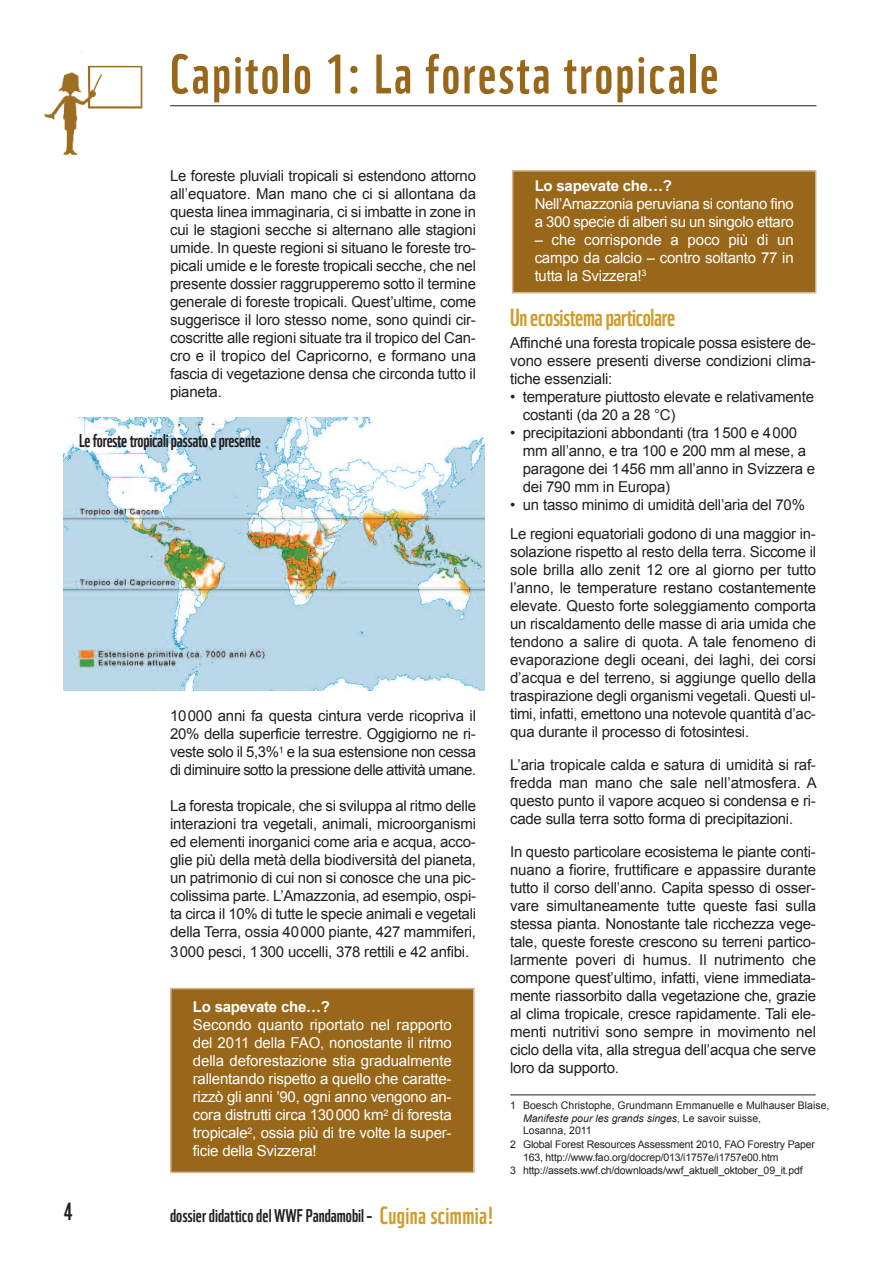
<style>
.page{position:relative;width:893px;height:1263px;background:#fff}
.page>*{position:absolute;margin:0;border:0;box-sizing:border-box;transform-origin:0 0}
.t1{font:54px "WWF";letter-spacing:.05em;color:#99671a}
.t2{font:24px "WWF";letter-spacing:-.015em;color:#cf9b2a}
.t3{font:24px "WWF";color:#231f20}
.t4{font:18px "WWF";color:#231f20}
.t5{font:15px/18px "Arial";letter-spacing:-.015em;color:#231f20;text-align:justify}
.t6{font:15px/18px "Arial";letter-spacing:-.015em;color:#fff;text-align:justify}
.t7{font:700 15px "Arial";letter-spacing:-.015em;color:#fff}
.t8{font:10.5px "Arial";letter-spacing:-.015em;color:#231f20}
.t9{font:italic 10.5px "Arial";color:#231f20}
.s1{font-size:24px;color:#cf9b2a}
.s2{font-style:normal}
</style>
<div class="page">
<img style="left:63px;top:417px;width:422px;height:274px">
<div style="left:172px;top:989px;width:301px;height:182px;background:#99671a"></div>
<div style="left:170px;top:988px;width:305px;height:185px;border:2px solid #cfb48f"></div>
<hr style="left:510px;top:1094px;width:306px;height:1px;background:#231f20">
<hr style="left:170px;top:105px;width:646px;height:1px;background:#231f20">
<div style="left:513px;top:172px;width:302px;height:120px;background:#99671a"></div>
<div style="left:512px;top:170px;width:304px;height:123px;border:2px solid #cfb48f"></div>
<img style="left:44px;top:50px;width:99px;height:106px">
<h1 class="t1" style="left:170px;top:55px;width:550px">Capitolo 1: La foresta tropicale</h1>
<p class="t5" style="left:170px;top:167px;width:307px">Le foreste pluviali tropicali si estendono attorno all’equatore. Man mano che ci si allontana da questa linea immaginaria, ci si imbatte in zone in cui le stagioni secche si alternano alle stagioni umide. In queste regioni si situano le foreste tro&shy;picali umide e le foreste tropicali secche, che nel presente dossier raggrupperemo sotto il termine generale di foreste tropicali. Quest’ultime, come suggerisce il loro stesso nome, sono quindi cir&shy;coscritte alle regioni situate tra il tropico del Can&shy;cro e il tropico del Capricorno, e formano una fascia di vegetazione densa che circonda tutto il pianeta.</p>
<p class="t4" style="left:79px;top:434px;width:184px">Leforestetropicalipassatoepresente</p>
<p class="t5" style="left:170px;top:707px;width:307px">10000 anni fa questa cintura verde ricopriva il 20% della superficie terrestre. Oggigiorno ne ri&shy;veste solo il 5,3%<sup>1</sup> e la sua estensione non cessa di diminuire sotto la pressione delle attività umane.</p>
<p class="t5" style="left:170px;top:797px;width:307px">La foresta tropicale, che si sviluppa al ritmo delle interazioni tra vegetali, animali, microorganismi ed elementi inorganici come aria e acqua, acco&shy;glie più della metà della biodiversità del pianeta, un patrimonio di cui non si conosce che una pic&shy;colissima parte. L’Amazzonia, ad esempio, ospi&shy;ta circa il 10% di tutte le specie animali e vegetali della Terra, ossia 40000 piante, 427 mammiferi,</p>
<p class="t5" style="left:170px;top:943px;width:301px">3000 pesci, 1300 uccelli, 378 rettili e 42 anfibi.</p>
<h2 class="t3" style="left:64px;top:1203px;width:10px">4</h2>
<p class="t7" style="left:193px;top:999px;width:139px">Lo sapevate che…?</p>
<p class="t6" style="left:193px;top:1016px;width:260px">Secondo quanto riportato nel rapporto del 2011 della FAO, nonostante il ritmo della deforestazione stia gradualmente rallentando rispetto a quello che caratte&shy;rizzò gli anni ’90, ogni anno vengono an&shy;cora distrutti circa 130000 km<sup>2</sup> di foresta tropicale<sup>2</sup>, ossia più di tre volte la super&shy;ficie della Svizzera!</p>
<p class="t4" style="left:170px;top:1209px;width:326px">dossierdidatticodelWWFPandamobil – <span class="s1">Cugina scimmia!</span></p>
<p class="t7" style="left:535px;top:177px;width:139px">Lo sapevate che…?</p>
<p class="t6" style="left:535px;top:194px;width:260px">Nell’Amazzonia peruviana si contano fino a 300 specie di alberi su un singolo ettaro</p>
<p class="t6" style="left:535px;top:230px;width:260px">– che corrisponde a poco più di un campo da calcio – contro soltanto 77 in tutta la Svizzera!<sup>3</sup></p>
<h2 class="t2" style="left:510px;top:308px;width:167px">Unecosistemaparticolare</h2>
<p class="t5" style="left:510px;top:334px;width:307px">Affinché una foresta tropicale possa esistere de&shy;vono essere presenti diverse condizioni clima&shy;tiche essenziali:</p>
<p class="t5" style="left:523px;top:388px;width:293px;text-indent:-13px">• temperature piuttosto elevate e relativamente costanti (da 20 a 28 °C)</p>
<p class="t5" style="left:523px;top:424px;width:294px;text-align:left;text-indent:-13px">• precipitazioni abbondanti (tra 1500 e 4000 mm all’anno, e tra 100 e 200 mm al mese, a paragone dei 1456 mm all’anno in Svizzera e dei 790 mm in Europa)</p>
<p class="t5" style="left:510px;top:491px;width:307px;line-height:28.5px">• un tasso minimo di umidità dell’aria del 70%<br>Le regioni equatoriali godono di una maggior in-</p>
<p class="t5" style="left:510px;top:542px;width:307px">solazione rispetto al resto della terra. Siccome il sole brilla allo zenit 12 ore al giorno per tutto l’anno, le temperature restano costantemente elevate. Questo forte soleggiamento comporta un riscaldamento delle masse di aria umida che tendono a salire di quota. A tale fenomeno di evaporazione degli oceani, dei laghi, dei corsi d’acqua e del terreno, si aggiunge quello della traspirazione degli organismi vegetali. Questi ul&shy;timi, infatti, emettono una notevole quantità d’ac&shy;qua durante il processo di fotosintesi.</p>
<p class="t5" style="left:510px;top:755px;width:308px">L’aria tropicale calda e satura di umidità si raf&shy;fredda man mano che sale nell’atmosfera. A questo punto il vapore acqueo si condensa e ri&shy;cade sulla terra sotto forma di precipitazioni.</p>
<p class="t5" style="left:510px;top:842px;width:307px">In questo particolare ecosistema le piante conti&shy;nuano a fiorire, fruttificare e appassire durante tutto il corso dell’anno. Capita spesso di osser&shy;vare simultaneamente tutte queste fasi sulla stessa pianta. Nonostante tale ricchezza vege&shy;tale, queste foreste crescono su terreni partico&shy;larmente poveri di humus. Il nutrimento che compone quest’ultimo, infatti, viene immediata&shy;mente riassorbito dalla vegetazione che, grazie al clima tropicale, cresce rapidamente. Tali ele&shy;menti nutritivi sono sempre in movimento nel ciclo della vita, alla stregua dell’acqua che serve loro da supporto.</p>
<p class="t8" style="left:510px;top:1099px;width:321px">1 Boesch Christophe, Grundmann Emmanuelle e Mulhauser Blaise,</p>
<p class="t9" style="left:523px;top:1112px;width:240px">Manifeste pour les grands singes<span class="s2">, Le savoir suisse,</span></p>
<p class="t8" style="left:523px;top:1125px;width:70px">Losanna, 2011</p>
<p class="t8" style="left:510px;top:1138px;width:306px">2 Global Forest Resources Assessment 2010, FAO Forestry Paper</p>
<p class="t8" style="left:523px;top:1152px;width:257px">163, http://www.fao.org/docrep/013/i1757e/i1757e00.htm</p>
<p class="t8" style="left:510px;top:1164px;width:294px">3 http://assets.wwf.ch/downloads/wwf_aktuell_oktober_09_it.pdf</p>
</div>
